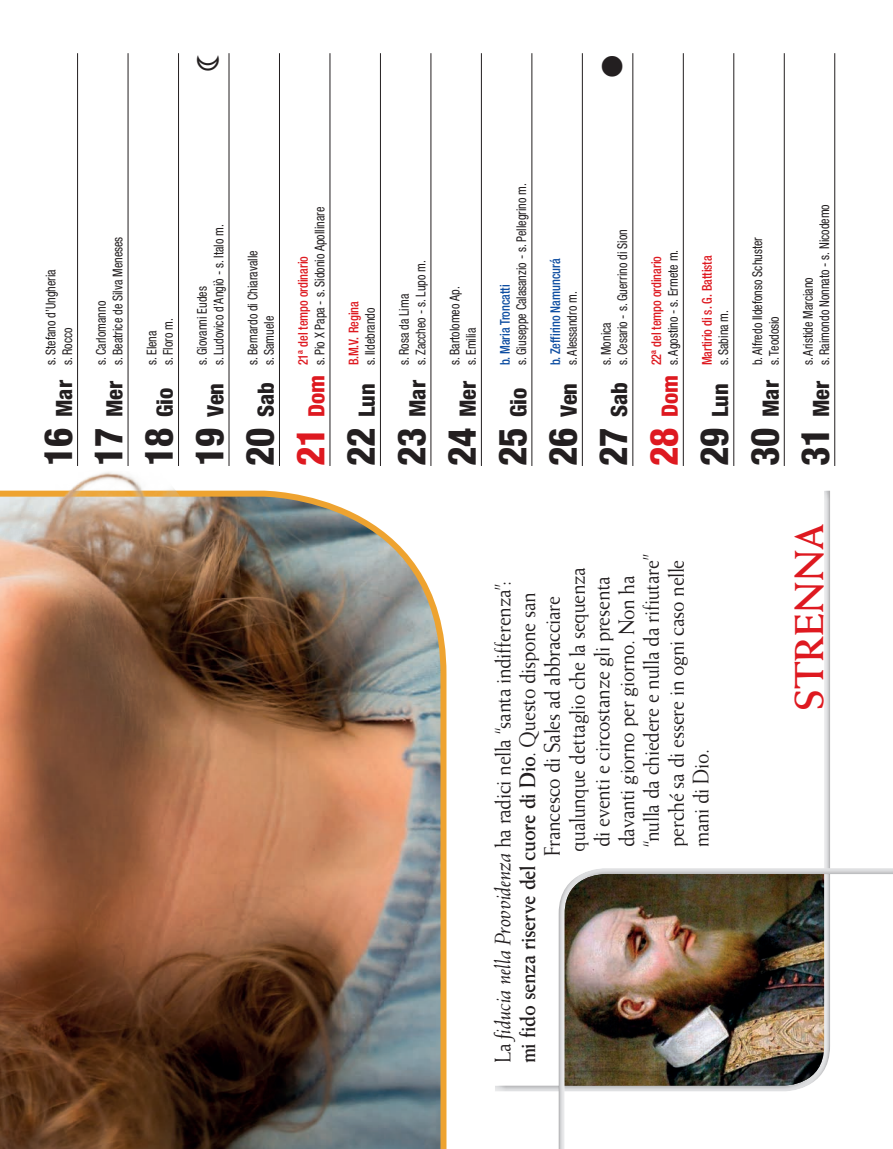
<style>
.page{position:relative;width:893px;height:1149px;background:#fff}
.page>*{position:absolute;margin:0;border:0;box-sizing:border-box;transform-origin:0 0}
.t1{font:700 40.5px "Weiss";color:#de1920}
.t2{font:22.5px "Weiss";letter-spacing:-.015em;color:#231f20;scale:.9 1}
.t3{font:800 condensed 22.5px "Helvetica Neue LT Std";color:#231f20}
.t4{font:700 22.5px "Weiss";letter-spacing:-.015em;color:#231f20;scale:.9 1}
.t5{font:800 condensed 22.5px "Helvetica Neue LT Std";color:#de1920}
.t6{font:condensed 13.5px/16.5px "Helvetica Neue LT Std";color:#231f20;scale:.9 1}
.t7{font:500 condensed 13.5px "Helvetica Neue LT Std";color:#de1920;scale:.9 1}
.t8{font:500 condensed 13.5px "Helvetica Neue LT Std";color:#0d4da1;scale:.9 1}
.s1{font-size:39px}
.s2{font-style:italic}
.s3{font-weight:400}
</style>
<div class="page">
<img style="left:0;top:490px;width:447px;height:658px">
<hr style="left:77px;top:53px;width:1px;height:413px;background:#231f20">
<hr style="left:128px;top:53px;width:1px;height:413px;background:#231f20">
<hr style="left:178px;top:53px;width:1px;height:413px;background:#231f20">
<hr style="left:229px;top:53px;width:1px;height:413px;background:#231f20">
<hr style="left:279px;top:53px;width:1px;height:413px;background:#231f20">
<hr style="left:329px;top:53px;width:1px;height:413px;background:#231f20">
<hr style="left:380px;top:53px;width:1px;height:413px;background:#231f20">
<hr style="left:430px;top:53px;width:1px;height:413px;background:#231f20">
<hr style="left:481px;top:53px;width:1px;height:413px;background:#231f20">
<hr style="left:531px;top:53px;width:1px;height:413px;background:#231f20">
<hr style="left:582px;top:53px;width:1px;height:413px;background:#231f20">
<hr style="left:632px;top:53px;width:1px;height:413px;background:#231f20">
<hr style="left:683px;top:53px;width:1px;height:413px;background:#231f20">
<hr style="left:733px;top:53px;width:1px;height:413px;background:#231f20">
<hr style="left:784px;top:53px;width:1px;height:413px;background:#231f20">
<hr style="left:834px;top:53px;width:1px;height:413px;background:#231f20">
<div style="left:557px;top:866px;width:336px;height:282px;background:#231f20;opacity:.33"></div>
<img style="left:0;top:472px;width:268px;height:125px">
<p class="t6" style="left:42px;top:365px;width:108px;rotate:-90deg">s. Stefano d’Ungheria s. Rocco</p>
<h2 class="t3" style="left:50px;top:466px;width:87px;rotate:-90deg"><span class="s1">16</span> Mar</h2>
<p class="t6" style="left:93px;top:365px;width:145px;rotate:-90deg">s. Carlomanno<br>s. Beatrice de Silva Meneses</p>
<h2 class="t3" style="left:101px;top:465px;width:87px;rotate:-90deg"><span class="s1">17</span> Mer</h2>
<p class="t6" style="left:143px;top:365px;width:54px;rotate:-90deg">s. Elena<br>s. Floro m.</p>
<h2 class="t3" style="left:151px;top:466px;width:80px;rotate:-90deg"><span class="s1">18</span> Gio</h2>
<p class="t6" style="left:194px;top:365px;width:158px;rotate:-90deg">s. Giovanni Eudes<br>s. Ludovico d’Angiò - s. Italo m.</p>
<h2 class="t3" style="left:201px;top:466px;width:85px;rotate:-90deg"><span class="s1">19</span> Ven</h2>
<p class="t6" style="left:244px;top:365px;width:129px;rotate:-90deg">s. Bernardo di Chiaravalle s. Samuele</p>
<h2 class="t3" style="left:252px;top:466px;width:85px;rotate:-90deg"><span class="s1">20</span> Sab</h2>
<p class="t6" style="left:311px;top:365px;width:178px;rotate:-90deg">s. Pio X Papa - s. Sidonio Apollinare</p>
<p class="t7" style="left:295px;top:365px;width:123px;rotate:-90deg">21ª del tempo ordinario</p>
<h2 class="t5" style="left:302px;top:466px;width:92px;rotate:-90deg"><span class="s1">21</span> Dom</h2>
<p class="t7" style="left:346px;top:365px;width:73px;rotate:-90deg">B.M.V. Regina</p>
<p class="t6" style="left:362px;top:365px;width:65px;rotate:-90deg">s. Ildebrando</p>
<h2 class="t3" style="left:353px;top:466px;width:84px;rotate:-90deg"><span class="s1">22</span> Lun</h2>
<p class="t6" style="left:396px;top:365px;width:118px;rotate:-90deg">s. Rosa da Lima<br>s. Zaccheo - s. Lupo m.</p>
<h2 class="t3" style="left:403px;top:466px;width:87px;rotate:-90deg"><span class="s1">23</span> Mar</h2>
<p class="t6" style="left:446px;top:365px;width:89px;rotate:-90deg">s. Bartolomeo Ap. s. Emilia</p>
<h2 class="t3" style="left:454px;top:466px;width:87px;rotate:-90deg"><span class="s1">24</span> Mer</h2>
<p class="t6" style="left:513px;top:365px;width:204px;rotate:-90deg">s. Giuseppe Calasanzio - s. Pellegrino m.</p>
<p class="t8" style="left:497px;top:365px;width:91px;rotate:-90deg">b. Maria Troncatti</p>
<h2 class="t3" style="left:504px;top:466px;width:80px;rotate:-90deg"><span class="s1">25</span> Gio</h2>
<p class="t8" style="left:547px;top:365px;width:120px;rotate:-90deg">b. Zeffirino Namuncurá</p>
<p class="t6" style="left:564px;top:365px;width:84px;rotate:-90deg">s. Alessandro m.</p>
<h2 class="t3" style="left:555px;top:466px;width:85px;rotate:-90deg"><span class="s1">26</span> Ven</h2>
<p class="t6" style="left:598px;top:365px;width:153px;rotate:-90deg">s. Monica<br>s. Cesario - s. Guerrino di Sion</p>
<h2 class="t3" style="left:605px;top:466px;width:85px;rotate:-90deg"><span class="s1">27</span> Sab</h2>
<p class="t7" style="left:648px;top:365px;width:123px;rotate:-90deg">22ª del tempo ordinario</p>
<p class="t6" style="left:665px;top:365px;width:130px;rotate:-90deg">s. Agostino - s. Ermete m.</p>
<h2 class="t5" style="left:656px;top:466px;width:92px;rotate:-90deg"><span class="s1">28</span> Dom</h2>
<p class="t7" style="left:699px;top:365px;width:123px;rotate:-90deg">Martirio di s. G. Battista</p>
<p class="t6" style="left:715px;top:365px;width:63px;rotate:-90deg">s. Sabina m.</p>
<h2 class="t3" style="left:706px;top:466px;width:84px;rotate:-90deg"><span class="s1">29</span> Lun</h2>
<p class="t6" style="left:749px;top:365px;width:144px;rotate:-90deg">b. Alfredo Ildefonso Schuster s. Teodosio</p>
<h2 class="t3" style="left:757px;top:466px;width:87px;rotate:-90deg"><span class="s1">30</span> Mar</h2>
<p class="t6" style="left:800px;top:365px;width:181px;rotate:-90deg">s. Aristide Marciano<br>s. Raimondo Nonnato - s. Nicodemo</p>
<h2 class="t3" style="left:807px;top:466px;width:87px;rotate:-90deg"><span class="s1">31</span> Mer</h2>
<h2 class="t2" style="left:490px;top:1063px;width:538px;rotate:-90deg">La <span class="s2">fiducia nella Provvidenza</span> ha radici nella “santa indifferenza”:</h2>
<h2 class="t4" style="left:514px;top:1063px;width:525px;rotate:-90deg">mi fido senza riserve del cuore di Dio<span class="s3">. Questo dispone san</span></h2>
<h2 class="t2" style="left:539px;top:856px;width:291px;rotate:-90deg">Francesco di Sales ad abbracciare</h2>
<h2 class="t2" style="left:638px;top:847px;width:327px;rotate:-90deg">“nulla da chiedere e nulla da rifiutare”</h2>
<h2 class="t2" style="left:663px;top:847px;width:321px;rotate:-90deg">perché sa di essere in ogni caso nelle</h2>
<h2 class="t2" style="left:564px;top:851px;width:318px;rotate:-90deg">qualunque dettaglio che la sequenza</h2>
<h2 class="t2" style="left:589px;top:847px;width:302px;rotate:-90deg">di eventi e circostanze gli presenta</h2>
<h2 class="t2" style="left:613px;top:847px;width:303px;rotate:-90deg">davanti giorno per giorno. Non ha</h2>
<h2 class="t2" style="left:688px;top:847px;width:111px;rotate:-90deg">mani di Dio.</h2>
<h1 class="t1" style="left:785px;top:711px;width:189px;rotate:-90deg">STRENNA</h1>
</div>
